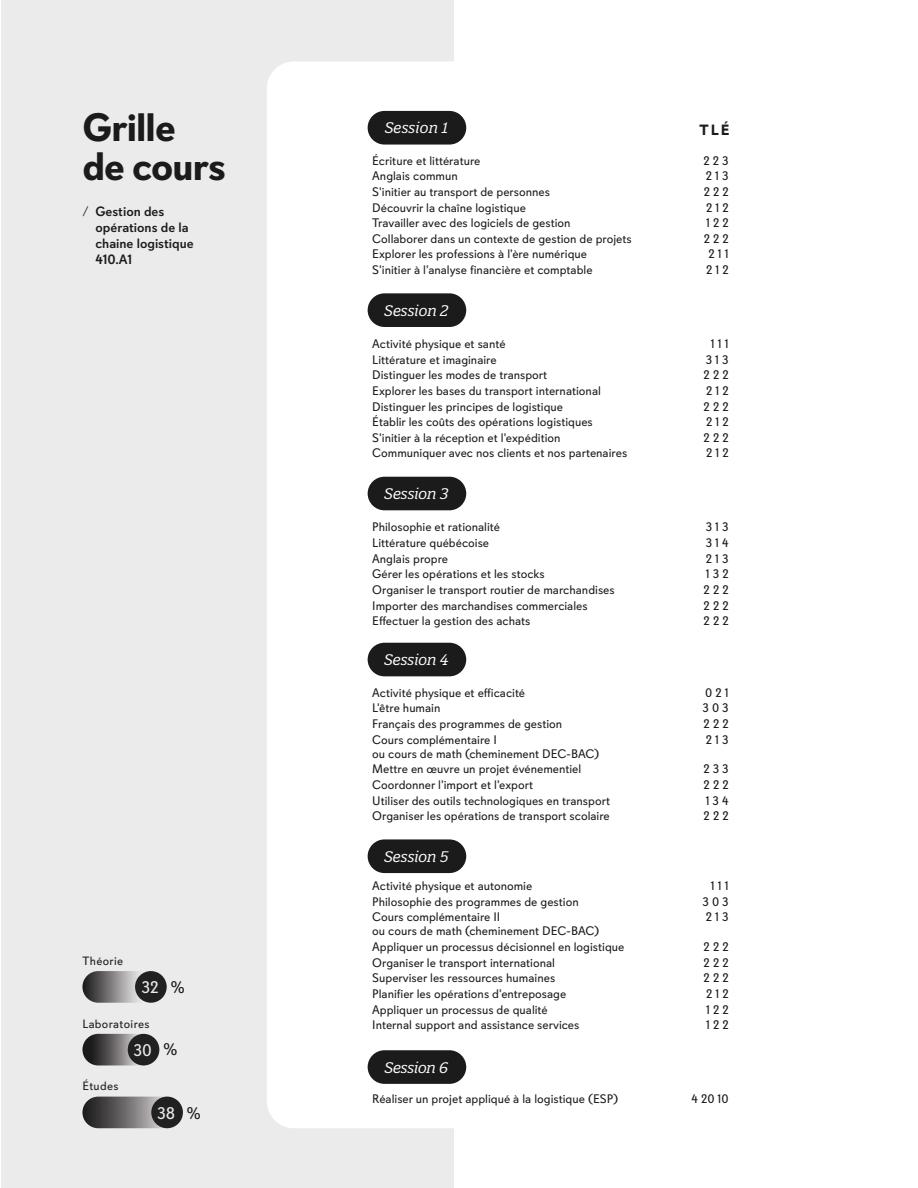
<style>
.page{position:relative;width:918px;height:1188px;background:#fff}
.page>*{position:absolute;margin:0;border:0;box-sizing:border-box;transform-origin:0 0}
.t1{font:700 39.6px/39.8px "Davis Sans";letter-spacing:-.025em;color:#1b1b1b}
.t2{font:16.8px "Davis Sans";color:#ecebec}
.t3{font:italic 14.85px "Quatro Slab";letter-spacing:-.01em;color:#fff}
.t4{font:700 14.85px "Davis Sans";color:#1b1b1b}
.t5{font:500 13.5px/16.2px "Davis Sans";color:#1b1b1b}
.t6{font:12.3px/15.6px "Davis Sans";color:#1b1b1b}
.t7{font:12px "Davis Sans";letter-spacing:.03em;color:#1b1b1b}
.s1{font-weight:300}
.s2{color:#1b1b1b}
</style>
<div class="page">
<div style="left:1px;top:0;width:453px;height:1188px;background:#ecebec"></div>
<svg style="left:82px;top:971px;width:65px;height:32px;background:#8b898a"></svg>
<div style="left:135px;top:971px;width:32px;height:32px;background:#212121;border-radius:50%"></div>
<svg style="left:82px;top:1034px;width:58px;height:31px;background:#646263"></svg>
<div style="left:128px;top:1034px;width:31px;height:31px;background:#212121;border-radius:50%"></div>
<svg style="left:82px;top:1097px;width:81px;height:31px;background:#6c6a6b"></svg>
<div style="left:151px;top:1097px;width:32px;height:31px;background:#212121;border-radius:50%"></div>
<div style="left:267px;top:61px;width:625px;height:1067px;background:#fff;border-radius:27px"></div>
<div style="left:368px;top:111px;width:98px;height:34px;background:#1b1b1b;border-radius:17px"></div>
<div style="left:368px;top:293px;width:98px;height:34px;background:#1b1b1b;border-radius:17px"></div>
<div style="left:368px;top:477px;width:98px;height:33px;background:#1b1b1b;border-radius:17px"></div>
<div style="left:368px;top:643px;width:98px;height:33px;background:#1b1b1b;border-radius:17px"></div>
<div style="left:368px;top:839px;width:98px;height:34px;background:#1b1b1b;border-radius:17px"></div>
<div style="left:368px;top:1050px;width:98px;height:34px;background:#1b1b1b;border-radius:17px"></div>
<h1 class="t1" style="left:82px;top:108px;width:145px">Grille de cours</h1>
<p class="t5" style="left:95px;top:203px;width:100px;text-indent:-13px"><span class="s1">/</span> Gestion des opérations de la chaine logistique<br>410.A1</p>
<p class="t7" style="left:82px;top:954px;width:42px">Théorie</p>
<h2 class="t2" style="left:141px;top:978px;width:45px">32 <span class="s2">%</span></h2>
<p class="t7" style="left:82px;top:1017px;width:69px">Laboratoires</p>
<p class="t7" style="left:82px;top:1079px;width:38px">Études</p>
<h2 class="t2" style="left:133px;top:1041px;width:45px">30 <span class="s2">%</span></h2>
<h2 class="t2" style="left:157px;top:1103px;width:45px">38 <span class="s2">%</span></h2>
<p class="t3" style="left:385px;top:119px;width:65px">Session 1</p>
<p class="t4" style="left:700px;top:121px;width:32px">T L É</p>
<p class="t6" style="left:372px;top:153px;width:110px">Écriture et littérature</p>
<p class="t6" style="left:704px;top:153px;width:27px">2 2 3</p>
<p class="t6" style="left:372px;top:168px;width:87px">Anglais commun</p>
<p class="t6" style="left:706px;top:168px;width:24px">2 1 3</p>
<p class="t6" style="left:372px;top:184px;width:179px">S'initier au transport de personnes</p>
<p class="t6" style="left:704px;top:184px;width:27px">2 2 2</p>
<p class="t6" style="left:372px;top:200px;width:155px">Découvrir la chaîne logistique</p>
<p class="t6" style="left:706px;top:200px;width:24px">2 1 2</p>
<p class="t6" style="left:372px;top:215px;width:200px">Travailler avec des logiciels de gestion</p>
<p class="t6" style="left:706px;top:215px;width:24px">1 2 2</p>
<p class="t6" style="left:372px;top:231px;width:261px">Collaborer dans un contexte de gestion de projets</p>
<p class="t6" style="left:704px;top:231px;width:27px">2 2 2</p>
<p class="t6" style="left:372px;top:247px;width:216px">Explorer les professions à l'ère numérique</p>
<p class="t6" style="left:709px;top:247px;width:22px">2 1 1</p>
<p class="t6" style="left:372px;top:262px;width:222px">S'initier à l'analyse financière et comptable</p>
<p class="t6" style="left:706px;top:262px;width:24px">2 1 2</p>
<p class="t3" style="left:384px;top:301px;width:66px">Session 2</p>
<p class="t6" style="left:372px;top:336px;width:135px">Activité physique et santé</p>
<p class="t6" style="left:711px;top:336px;width:19px">1 1 1</p>
<p class="t6" style="left:372px;top:352px;width:126px">Littérature et imaginaire</p>
<p class="t6" style="left:706px;top:352px;width:24px">3 1 3</p>
<p class="t6" style="left:372px;top:367px;width:177px">Distinguer les modes de transport</p>
<p class="t6" style="left:704px;top:367px;width:27px">2 2 2</p>
<p class="t6" style="left:372px;top:383px;width:230px">Explorer les bases du transport international</p>
<p class="t6" style="left:706px;top:383px;width:24px">2 1 2</p>
<p class="t6" style="left:372px;top:399px;width:192px">Distinguer les principes de logistique</p>
<p class="t6" style="left:704px;top:399px;width:27px">2 2 2</p>
<p class="t6" style="left:372px;top:414px;width:222px">Établir les coûts des opérations logistiques</p>
<p class="t6" style="left:706px;top:414px;width:24px">2 1 2</p>
<p class="t6" style="left:372px;top:430px;width:190px">S'initier à la réception et l'expédition</p>
<p class="t6" style="left:704px;top:430px;width:27px">2 2 2</p>
<p class="t6" style="left:372px;top:446px;width:256px">Communiquer avec nos clients et nos partenaires</p>
<p class="t6" style="left:706px;top:446px;width:24px">2 1 2</p>
<p class="t3" style="left:384px;top:485px;width:66px">Session 3</p>
<p class="t6" style="left:372px;top:519px;width:129px">Philosophie et rationalité</p>
<p class="t6" style="left:706px;top:519px;width:24px">3 1 3</p>
<p class="t6" style="left:372px;top:535px;width:118px">Littérature québécoise</p>
<p class="t6" style="left:706px;top:535px;width:24px">3 1 4</p>
<p class="t6" style="left:372px;top:551px;width:77px">Anglais propre</p>
<p class="t6" style="left:706px;top:551px;width:24px">2 1 3</p>
<p class="t6" style="left:372px;top:566px;width:174px">Gérer les opérations et les stocks</p>
<p class="t6" style="left:706px;top:566px;width:24px">1 3 2</p>
<p class="t6" style="left:372px;top:582px;width:244px">Organiser le transport routier de marchandises</p>
<p class="t6" style="left:704px;top:582px;width:27px">2 2 2</p>
<p class="t6" style="left:372px;top:598px;width:217px">Importer des marchandises commerciales</p>
<p class="t6" style="left:704px;top:598px;width:27px">2 2 2</p>
<p class="t6" style="left:372px;top:613px;width:160px">Effectuer la gestion des achats</p>
<p class="t6" style="left:704px;top:613px;width:27px">2 2 2</p>
<p class="t3" style="left:384px;top:651px;width:66px">Session 4</p>
<p class="t6" style="left:372px;top:685px;width:154px">Activité physique et efficacité</p>
<p class="t6" style="left:705px;top:685px;width:25px">0 2 1</p>
<p class="t6" style="left:372px;top:700px;width:70px">L'être humain</p>
<p class="t6" style="left:703px;top:700px;width:28px">3 0 3</p>
<p class="t6" style="left:372px;top:716px;width:192px">Français des programmes de gestion</p>
<p class="t6" style="left:704px;top:716px;width:27px">2 2 2</p>
<p class="t6" style="left:372px;top:732px;width:126px">Cours complémentaire I</p>
<p class="t6" style="left:706px;top:732px;width:24px">2 1 3</p>
<p class="t6" style="left:372px;top:746px;width:229px">ou cours de math (cheminement DEC-BAC)<br>Mettre en œuvre un projet événementiel</p>
<p class="t6" style="left:703px;top:761px;width:27px">2 3 3</p>
<p class="t6" style="left:372px;top:777px;width:162px">Coordonner l'import et l'export</p>
<p class="t6" style="left:704px;top:777px;width:27px">2 2 2</p>
<p class="t6" style="left:372px;top:793px;width:239px">Utiliser des outils technologiques en transport</p>
<p class="t6" style="left:706px;top:793px;width:24px">1 3 4</p>
<p class="t6" style="left:372px;top:808px;width:239px">Organiser les opérations de transport scolaire</p>
<p class="t6" style="left:704px;top:808px;width:27px">2 2 2</p>
<p class="t3" style="left:384px;top:847px;width:66px">Session 5</p>
<p class="t6" style="left:372px;top:878px;width:162px">Activité physique et autonomie</p>
<p class="t6" style="left:711px;top:878px;width:19px">1 1 1</p>
<p class="t6" style="left:372px;top:894px;width:208px">Philosophie des programmes de gestion</p>
<p class="t6" style="left:703px;top:894px;width:28px">3 0 3</p>
<p class="t6" style="left:372px;top:910px;width:130px">Cours complémentaire II</p>
<p class="t6" style="left:706px;top:910px;width:24px">2 1 3</p>
<p class="t6" style="left:372px;top:924px;width:254px">ou cours de math (cheminement DEC-BAC)<br>Appliquer un processus décisionnel en logistique</p>
<p class="t6" style="left:704px;top:939px;width:27px">2 2 2</p>
<p class="t6" style="left:372px;top:955px;width:184px">Organiser le transport international</p>
<p class="t6" style="left:704px;top:955px;width:27px">2 2 2</p>
<p class="t6" style="left:372px;top:971px;width:184px">Superviser les ressources humaines</p>
<p class="t6" style="left:704px;top:971px;width:27px">2 2 2</p>
<p class="t6" style="left:372px;top:986px;width:196px">Planifier les opérations d'entreposage</p>
<p class="t6" style="left:706px;top:986px;width:24px">2 1 2</p>
<p class="t6" style="left:372px;top:1002px;width:177px">Appliquer un processus de qualité</p>
<p class="t6" style="left:706px;top:1002px;width:24px">1 2 2</p>
<p class="t6" style="left:372px;top:1017px;width:209px">Internal support and assistance services</p>
<p class="t6" style="left:706px;top:1017px;width:24px">1 2 2</p>
<p class="t3" style="left:385px;top:1058px;width:65px">Session 6</p>
<p class="t6" style="left:372px;top:1092px;width:247px">Réaliser un projet appliqué à la logistique (ESP)</p>
<p class="t6" style="left:692px;top:1092px;width:39px">4 20 10</p>
</div>
